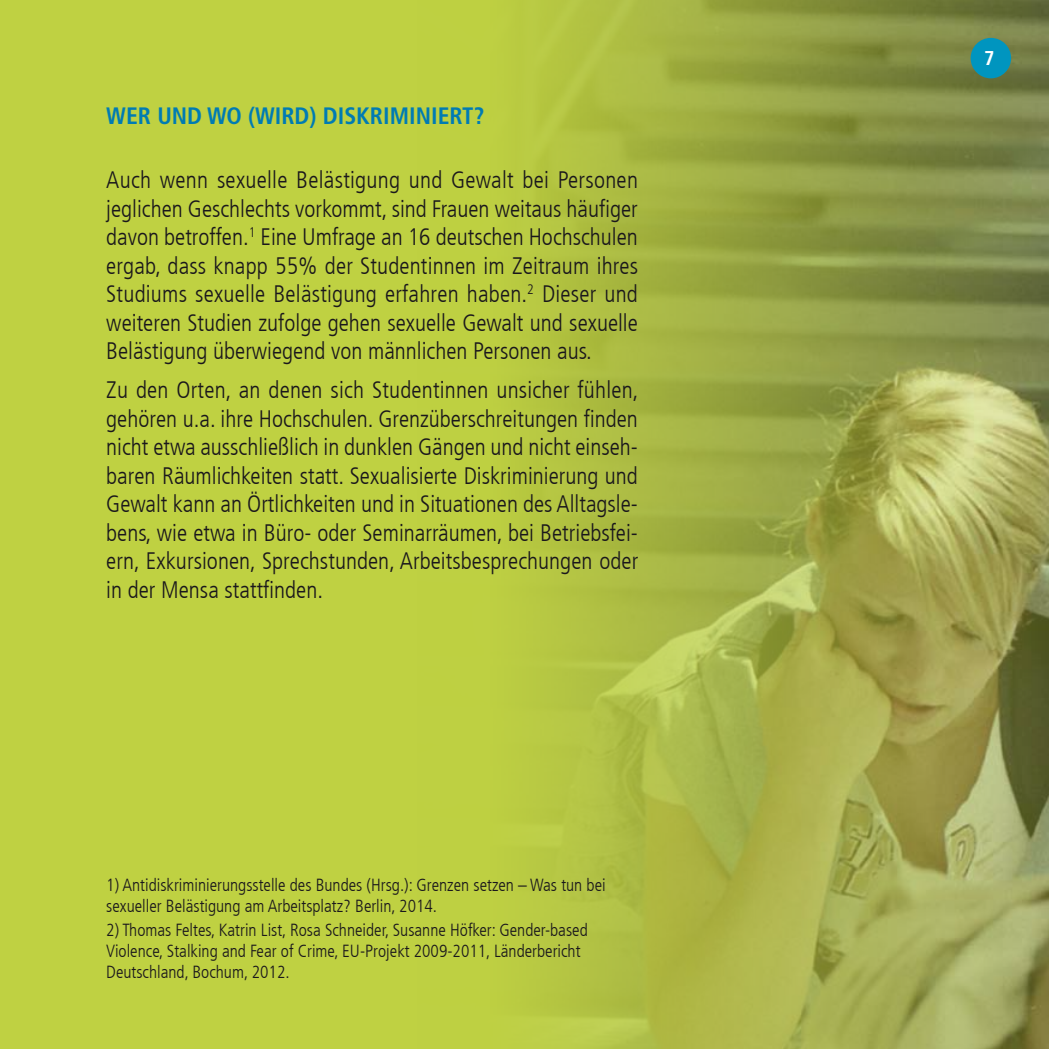
<style>
.page{position:relative;width:1049px;height:1049px;background:#bfd142}
.page>*{position:absolute;margin:0;border:0;box-sizing:border-box;transform-origin:0 0}
.t1{font:300 condensed 23.75px/28.5px "Frutiger LT Com";color:#1a171c;text-align:justify}
.t2{font:700 condensed 23.75px "Frutiger LT Com";color:#007bb3}
.t3{font:700 condensed 20px "Frutiger LT Com";color:#fff}
.t4{font:300 condensed 17.5px/21px "Frutiger LT Com";color:#1a171c}
</style>
<div class="page">
<img style="left:529px;top:0;width:520px;height:1049px">
<div style="left:970px;top:38px;width:41px;height:40px;background:#0095bf;border-radius:50%"></div>
<p class="t2" style="left:106px;top:102px;width:380px">WER UND WO (WIRD) DISKRIMINIERT?</p>
<p class="t1" style="left:106px;top:166px;width:533px">Auch wenn sexuelle Belästigung und Gewalt bei Personen jeglichen Geschlechts vorkommt, sind Frauen weitaus häufiger davon betroffen.<sup>1</sup> Eine Umfrage an 16 deutschen Hochschulen ergab, dass knapp 55% der Studentinnen im Zeitraum ihres Studiums sexuelle Belästigung erfahren haben.<sup>2</sup> Dieser und weiteren Studien zufolge gehen sexuelle Gewalt und sexuelle Belästigung überwiegend von männlichen Personen aus.</p>
<p class="t1" style="left:106px;top:376px;width:534px">Zu den Orten, an denen sich Studentinnen unsicher fühlen, gehören u.a. ihre Hochschulen. Grenzüberschreitungen finden nicht etwa ausschließlich in dunklen Gängen und nicht einseh&shy;baren Räumlichkeiten statt. Sexualisierte Diskriminierung und Gewalt kann an Örtlichkeiten und in Situationen des Alltagsle&shy;bens, wie etwa in Büro- oder Seminarräumen, bei Betriebsfei&shy;ern, Exkursionen, Sprechstunden, Arbeitsbesprechungen oder in der Mensa stattfinden.</p>
<p class="t4" style="left:106px;top:874px;width:501px">1) Antidiskriminierungsstelle des Bundes (Hrsg.): Grenzen setzen – Was tun bei sexueller Belästigung am Arbeitsplatz? Berlin, 2014.</p>
<p class="t4" style="left:106px;top:920px;width:483px">2) Thomas Feltes, Katrin List, Rosa Schneider, Susanne Höfker: Gender-based<br>Violence, Stalking and Fear of Crime, EU-Projekt 2009-2011, Länderbericht<br>Deutschland, Bochum, 2012.</p>
<p class="t3" style="left:984px;top:46px;width:12px">7</p>
</div>
